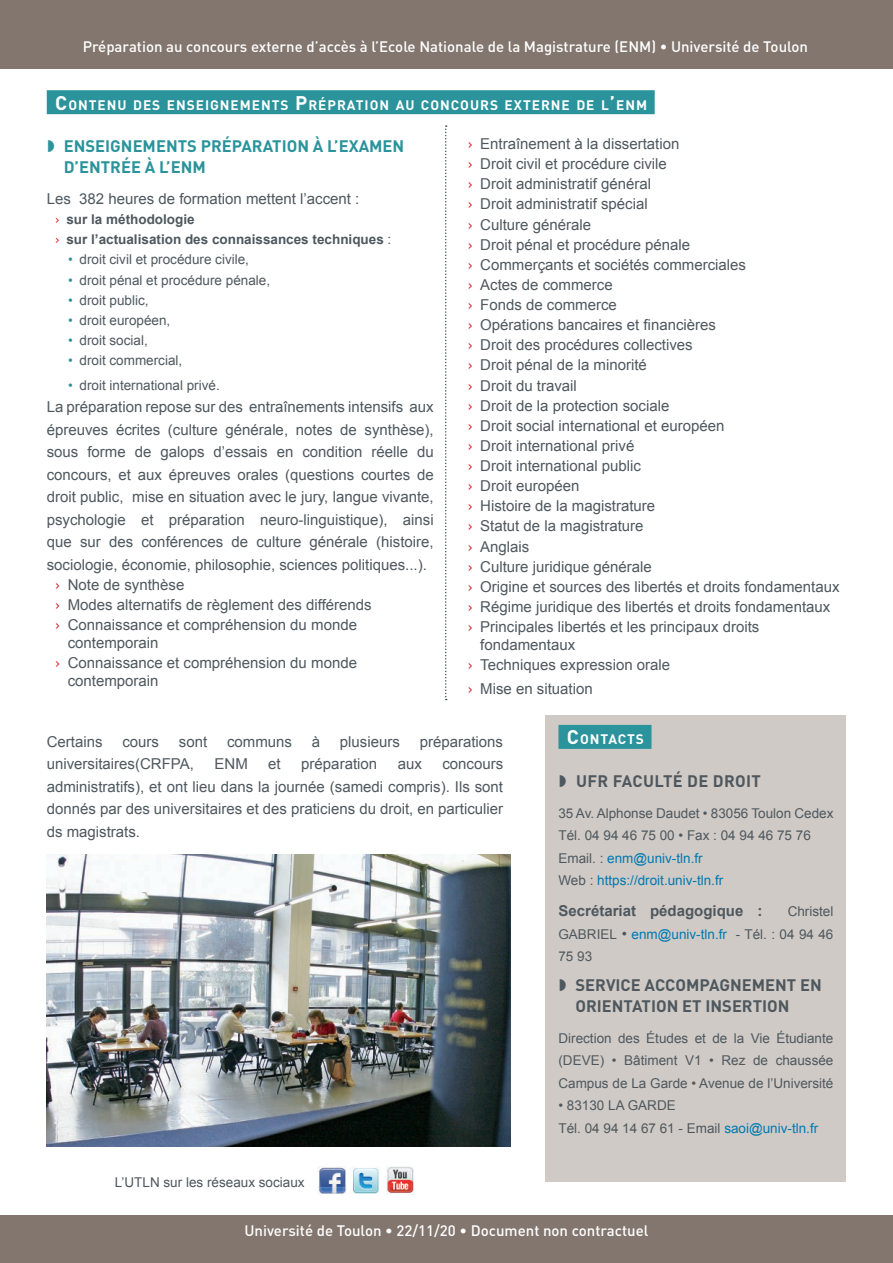
<style>
.page{position:relative;width:893px;height:1263px;background:#fff}
.page>*{position:absolute;margin:0;border:0;box-sizing:border-box;transform-origin:0 0}
.t1{font:700 16.5px/21px "DIN";color:#2a939b}
.t2{font:700 16.5px/21px "DIN";color:#4e585e}
.t3{font:700 16.5px "DIN";letter-spacing:.02em;color:#4e585e}
.texte{font:15px/22.5px "Arial";color:#4e585e}
.pied_de_page{font:500 15px "DIN";color:#fff}
.texte-2{font:700 15px "Arial";color:#4e585e}
.titre_orange{font:700 13.65px "DIN";letter-spacing:.07em;color:#fff}
.texte_contact{font:13.5px/22.5px "Arial";color:#4e585e;text-align:justify}
.t4{font:700 13.5px "Arial";color:#4e585e}
.texte_contact-2{font:13.5px "Arial";color:#0079b0}
.texte-3{font:13.5px/22.5px "Arial";color:#4e585e;text-align:justify}
.texte_flashtag{font:13.5px "Arial";color:#4e585e}
.s1{font-size:19.5px}
.s2{font-family:"DIN";font-weight:400;color:#d1232a}
.s3{font-weight:400}
.s4{color:#2a939b}
.s5{font-family:"DIN";color:#d1232a}
.s6{color:#4e585e}
.s7{font-size:15px}
.s8{color:#0079b0}
</style>
<div class="page">
<div style="left:0;top:1215px;width:893px;height:48px;background:#82766e"></div>
<div style="left:0;top:0;width:893px;height:68px;background:#82766e"></div>
<div style="left:47px;top:90px;width:608px;height:24px;background:#2a939b"></div>
<div style="left:546px;top:715px;width:300px;height:467px;background:#d0cac6"></div>
<div style="left:558px;top:725px;width:93px;height:24px;background:#2a939b"></div>
<img style="left:317px;top:1167px;width:29px;height:28px">
<img style="left:351px;top:1167px;width:28px;height:26px">
<img style="left:387px;top:1166px;width:27px;height:28px">
<img style="left:47px;top:855px;width:463px;height:292px">
<svg style="left:445px;top:125px;width:2px;height:575px"></svg>
<p class="pied_de_page" style="left:83px;top:37px;width:727px">Préparation au concours externe d’accès à l’Ecole Nationale de la Magistrature (ENM) • U niversité de Toulon</p>
<p class="titre_orange" style="left:55px;top:96px;width:593px"><span class="s1">C</span>ONTENU DES ENSEIGNEMENTS <span class="s1">P</span>RÉPRATION AU CONCOURS EXTERNE DE L<span class="s1">’</span>ENM</p>
<p class="t1" style="left:64px;top:135px;width:342px">ENSEIGNEMENTS PRÉPARATION À L’EXAMEN<br>D’ENTRÉE À L’ENM</p>
<p class="texte" style="left:47px;top:188px;width:314px">Les 382 heures de formation mettent l’accent :</p>
<p class="t4" style="left:55px;top:211px;width:141px"><span class="s2">›</span> sur la méthodologie</p>
<p class="t4" style="left:55px;top:231px;width:338px"><span class="s2">›</span> sur l’actualisation des connaissances techniques <span class="s3">:</span></p>
<p class="texte_contact" style="left:68px;top:249px;width:183px"><span class="s4">•</span> droit civil et procédure civile,</p>
<p class="texte_contact" style="left:68px;top:269px;width:204px"><span class="s4">•</span> droit pénal et procédure pénale,</p>
<p class="texte_contact" style="left:68px;top:289px;width:82px"><span class="s4">•</span> droit public,</p>
<p class="texte_contact" style="left:68px;top:309px;width:104px"><span class="s4">•</span> droit européen,</p>
<p class="texte_contact" style="left:68px;top:329px;width:81px"><span class="s4">•</span> droit social,</p>
<p class="texte_contact" style="left:68px;top:349px;width:116px"><span class="s4">•</span> droit commercial,</p>
<p class="texte_contact" style="left:68px;top:374px;width:153px"><span class="s4">•</span> droit international privé.</p>
<p class="texte" style="left:47px;top:396px;width:388px;text-align:justify">La préparation repose sur des entraînements intensifs aux épreuves écrites (culture générale, notes de synthèse), sous forme de galops d’essais en condition réelle du concours, et aux épreuves orales (questions courtes de droit public, mise en situation avec le jury, langue vivante, psychologie et préparation neuro-linguistique), ainsi que sur des conférences de culture générale (histoire, sociologie, économie, philosophie, sciences politiques...).</p>
<p class="texte" style="left:55px;top:573px;width:131px"><span class="s5">›</span> Note de synthèse</p>
<p class="texte" style="left:55px;top:594px;width:318px"><span class="s5">›</span> Modes alternatifs de règlement des différends</p>
<p class="texte" style="left:68px;top:616px;width:291px;line-height:18px;text-indent:-12px"><span class="s5">›</span> Connaissance et compréhension du monde contemporain</p>
<p class="texte" style="left:68px;top:654px;width:291px;line-height:18px;text-indent:-12px"><span class="s5">›</span> Connaissance et compréhension du monde contemporain</p>
<p class="texte" style="left:468px;top:133px;width:213px"><span class="s5">›</span> Entraînement à la dissertation</p>
<p class="texte" style="left:468px;top:153px;width:201px"><span class="s5">›</span> Droit civil et procédure civile</p>
<p class="texte" style="left:468px;top:173px;width:185px"><span class="s5">›</span> Droit administratif général</p>
<p class="texte" style="left:468px;top:193px;width:181px"><span class="s5">›</span> Droit administratif spécial</p>
<p class="texte" style="left:468px;top:213px;width:125px"><span class="s5">›</span> Culture générale</p>
<p class="texte" style="left:468px;top:233px;width:224px"><span class="s5">›</span> Droit pénal et procédure pénale</p>
<p class="texte" style="left:468px;top:253px;width:280px"><span class="s5">›</span> Commerçants et sociétés commerciales</p>
<p class="texte" style="left:468px;top:274px;width:146px"><span class="s5">›</span> Actes de commerce</p>
<p class="texte" style="left:468px;top:294px;width:151px"><span class="s5">›</span> Fonds de commerce</p>
<p class="texte" style="left:468px;top:314px;width:250px"><span class="s5">›</span> Opérations bancaires et financières</p>
<p class="texte" style="left:468px;top:334px;width:226px"><span class="s5">›</span> Droit des procédures collectives</p>
<p class="texte" style="left:468px;top:354px;width:181px"><span class="s5">›</span> Droit pénal de la minorité</p>
<p class="texte" style="left:468px;top:374px;width:111px"><span class="s5">›</span> Droit du travail</p>
<p class="texte" style="left:468px;top:394px;width:203px"><span class="s5">›</span> Droit de la protection sociale</p>
<p class="texte" style="left:468px;top:414px;width:258px"><span class="s5">›</span> Droit social international et européen</p>
<p class="texte" style="left:468px;top:435px;width:168px"><span class="s5">›</span> Droit international privé</p>
<p class="texte" style="left:468px;top:455px;width:175px"><span class="s5">›</span> Droit international public</p>
<p class="texte" style="left:468px;top:475px;width:113px"><span class="s5">›</span> Droit européen</p>
<p class="texte" style="left:468px;top:495px;width:189px"><span class="s5">›</span> Histoire de la magistrature</p>
<p class="texte" style="left:468px;top:515px;width:177px"><span class="s5">›</span> Statut de la magistrature</p>
<p class="texte" style="left:468px;top:535px;width:63px"><span class="s5">›</span> Anglais</p>
<p class="texte" style="left:468px;top:555px;width:186px"><span class="s5">›</span> Culture juridique générale</p>
<p class="texte" style="left:468px;top:575px;width:373px"><span class="s5">›</span> Origine et sources des libertés et droits fondamentaux</p>
<p class="texte" style="left:468px;top:596px;width:364px"><span class="s5">›</span> Régime juridique des libertés et droits fondamentaux</p>
<p class="texte" style="left:480px;top:618px;width:281px;line-height:18px;text-indent:-12px"><span class="s5">›</span> Principales libertés et les principaux droits fondamentaux</p>
<p class="texte" style="left:468px;top:654px;width:204px"><span class="s5">›</span> Techniques expression orale</p>
<p class="texte" style="left:468px;top:678px;width:126px"><span class="s5">›</span> Mise en situation</p>
<p class="titre_orange" style="left:567px;top:731px;width:79px"><span class="s1">C</span>ONTACTS</p>
<p class="t3" style="left:576px;top:770px;width:186px">UFR FACULTÉ DE DROIT</p>
<p class="texte_contact" style="left:558px;top:802px;width:276px">35 Av. Alphonse Daudet • 83056 Toulon Cedex</p>
<p class="texte_contact" style="left:558px;top:824px;width:254px">Tél. 04 94 46 75 00 • Fax : 04 94 46 75 76</p>
<p class="texte_contact-2" style="left:558px;top:849px;width:146px"><span class="s6">Email. :</span> enm@univ-tln.fr</p>
<p class="texte_contact-2" style="left:558px;top:872px;width:166px"><span class="s6">Web :</span> https://droit.univ-tln.fr</p>
<p class="texte-2" style="left:558px;top:901px;width:205px">Secrétariat pédagogique :</p>
<p class="texte" style="left:47px;top:730px;width:57px">Certains</p>
<p class="texte" style="left:122px;top:730px;width:38px">cours</p>
<p class="texte" style="left:179px;top:730px;width:30px">sont</p>
<p class="texte" style="left:227px;top:730px;width:67px">communs</p>
<p class="texte" style="left:312px;top:730px;width:10px">à</p>
<p class="texte" style="left:340px;top:730px;width:62px">plusieurs</p>
<p class="texte" style="left:420px;top:730px;width:85px">préparations</p>
<p class="texte" style="left:47px;top:753px;width:149px">universitaires(CRFPA,</p>
<p class="texte" style="left:214px;top:753px;width:35px">ENM</p>
<p class="texte" style="left:268px;top:753px;width:14px">et</p>
<p class="texte" style="left:301px;top:753px;width:77px">préparation</p>
<p class="texte" style="left:398px;top:753px;width:26px">aux</p>
<p class="texte" style="left:47px;top:753px;width:458px;text-align:justify;text-indent:396px">concours administratifs), et ont lieu dans la journée (samedi compris). Ils sont donnés par des universitaires et des praticiens du droit, en particulier ds magistrats.</p>
<p class="texte-3" style="left:558px;top:900px;width:276px;text-indent:229px">Christel GABRIEL <span class="s7">•</span> <span class="s8">enm@univ-tln.fr</span> - Tél. : 04 94 46<br>75 93</p>
<p class="t2" style="left:575px;top:973px;width:248px">SERVICE ACCOMPAGNEMENT EN<br>ORIENTATION ET INSERTION</p>
<p class="texte_contact" style="left:558px;top:1027px;width:276px">Direction des Études et de la Vie Étudiante (DEVE) • Bâtiment V1 • Rez de chaussée Campus de La Garde • Avenue de l’Université</p>
<p class="texte_contact" style="left:558px;top:1094px;width:119px">• 83130 LA GARDE</p>
<p class="texte_contact" style="left:558px;top:1117px;width:261px">Tél. 04 94 14 67 61 - Email <span class="s8">saoi@univ-tln.fr</span></p>
<p class="texte_flashtag" style="left:115px;top:1173px;width:191px">L’UTLN sur les réseaux sociaux</p>
<p class="pied_de_page" style="left:244px;top:1221px;width:406px">U niversité de Toulon • 22/11/20 • Document non contractuel</p>
</div>
